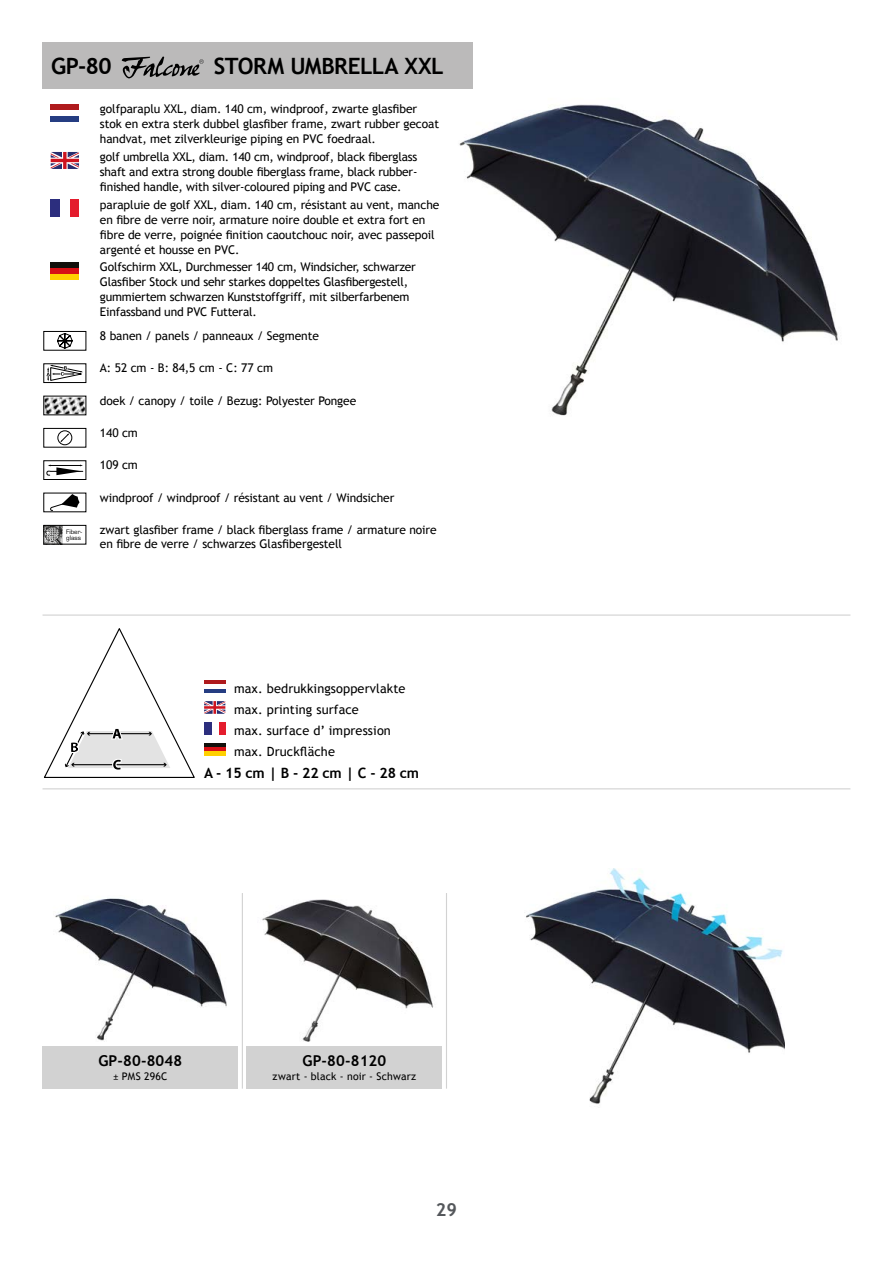
<style>
.page{position:relative;width:893px;height:1263px;background:#fff}
.page>*{position:absolute;margin:0;border:0;box-sizing:border-box;transform-origin:0 0}
.t1{font:700 22.5px "Trebuchet MS";letter-spacing:-.02em;color:#000}
.t2{font:700 18px "Trebuchet MS";color:#54575b}
.t3{font:700 15px "Trebuchet MS";letter-spacing:.01em;color:#000}
.t4{font:700 14.25px "Trebuchet MS";letter-spacing:-.015em;color:#000}
.t5{font:12.75px/21px "Trebuchet MS";letter-spacing:.01em;color:#000}
.t6{font:12px/15px "Trebuchet MS";letter-spacing:-.005em;color:#000}
.t7{font:10.5px "Trebuchet MS";letter-spacing:.015em;color:#000}
.t8{font:6px/6.6px "Eurostile LT";color:#000}
</style>
<div class="page">
<div style="left:43px;top:1046px;width:195px;height:32px;background:#d2d2d2"></div>
<div style="left:43px;top:1063px;width:195px;height:26px;background:#d2d2d2"></div>
<img style="left:55px;top:898px;width:172px;height:143px">
<div style="left:247px;top:1046px;width:195px;height:32px;background:#d2d2d2"></div>
<div style="left:247px;top:1063px;width:195px;height:26px;background:#d2d2d2"></div>
<img style="left:262px;top:899px;width:172px;height:143px">
<hr style="left:242px;top:893px;width:1px;height:196px;background:#d2d2d2">
<hr style="left:446px;top:893px;width:1px;height:196px;background:#d2d2d2">
<img style="left:459px;top:104px;width:379px;height:312px">
<hr style="left:43px;top:788px;width:807px;height:1px;background:#d2d2d2">
<svg style="left:44px;top:628px;width:151px;height:150px"></svg>
<div style="left:204px;top:680px;width:21px;height:13px;background:#253d82"></div>
<div style="left:204px;top:680px;width:21px;height:9px;background:#fff"></div>
<hr style="left:204px;top:680px;width:21px;height:4px;background:#af1a1d">
<svg style="left:204px;top:701px;width:21px;height:13px"></svg>
<svg style="left:219px;top:722px;width:6px;height:13px"></svg>
<svg style="left:211px;top:722px;width:1px;height:13px"></svg>
<div style="left:204px;top:722px;width:7px;height:13px;background:#2c2e7e"></div>
<div style="left:204px;top:743px;width:21px;height:13px;background:#12100b"></div>
<svg style="left:204px;top:747px;width:21px;height:5px"></svg>
<hr style="left:204px;top:752px;width:21px;height:4px;background:#ffd000">
<hr style="left:43px;top:614px;width:807px;height:2px;background:#d2d2d2">
<div style="left:51px;top:104px;width:28px;height:17px;background:#253d82"></div>
<svg style="left:51px;top:109px;width:28px;height:7px"></svg>
<div style="left:51px;top:104px;width:28px;height:5px;background:#af1a1d"></div>
<svg style="left:51px;top:152px;width:28px;height:17px"></svg>
<div style="left:51px;top:200px;width:28px;height:17px;background:#e41c2d"></div>
<div style="left:51px;top:200px;width:19px;height:17px;background:#fff"></div>
<div style="left:51px;top:200px;width:9px;height:17px;background:#2c2e7e"></div>
<div style="left:51px;top:263px;width:28px;height:17px;background:#12100b"></div>
<div style="left:51px;top:268px;width:28px;height:12px;background:#d71016"></div>
<div style="left:51px;top:274px;width:28px;height:6px;background:#ffd000"></div>
<svg style="left:57px;top:333px;width:16px;height:15px"></svg>
<div style="left:44px;top:331px;width:42px;height:19px;border:1px solid #000"></div>
<svg style="left:46px;top:366px;width:37px;height:15px"></svg>
<div style="left:44px;top:364px;width:42px;height:19px;border:1px solid #000"></div>
<img style="left:46px;top:398px;width:38px;height:15px">
<div style="left:58px;top:430px;width:14px;height:15px;border:1px solid #000;border-radius:50%"></div>
<svg style="left:60px;top:433px;width:9px;height:9px"></svg>
<div style="left:44px;top:428px;width:42px;height:19px;border:1px solid #000"></div>
<svg style="left:46px;top:465px;width:37px;height:11px"></svg>
<div style="left:44px;top:460px;width:42px;height:20px;border:1px solid #000"></div>
<svg style="left:50px;top:495px;width:30px;height:15px"></svg>
<img style="left:46px;top:527px;width:17px;height:15px">
<div style="left:44px;top:525px;width:42px;height:19px;border:1px solid #000"></div>
<div style="left:43px;top:43px;width:430px;height:46px;background:#bbbaba"></div>
<svg style="left:122px;top:57px;width:82px;height:21px"></svg>
<img style="left:526px;top:868px;width:259px;height:236px">
<h1 class="t1" style="left:51px;top:52px;width:62px">GP-80</h1>
<h1 class="t1" style="left:214px;top:52px;width:231px">STORM UMBRELLA XXL</h1>
<p class="t6" style="left:100px;top:101px;width:341px">golfparaplu XXL, diam. 140 cm, windproof, zwarte glasfiber stok en extra sterk dubbel glasfiber frame, zwart rubber gecoat handvat, met zilverkleurige piping en PVC foedraal.</p>
<p class="t6" style="left:100px;top:149px;width:319px;text-align:justify">golf umbrella XXL, diam. 140 cm, windproof, black fiberglass shaft and extra strong double fiberglass frame, black rubber&shy;finished handle, with silver-coloured piping and PVC case.</p>
<p class="t6" style="left:100px;top:197px;width:341px">parapluie de golf XXL, diam. 140 cm, résistant au vent, manche en fibre de verre noir, armature noire double et extra fort en fibre de verre, poignée finition caoutchouc noir, avec passepoil argenté et housse en PVC.</p>
<p class="t6" style="left:100px;top:260px;width:317px">Golfschirm XXL, Durchmesser 140 cm, Windsicher, schwarzer Glasfiber Stock und sehr starkes doppeltes Glasfibergestell, gummiertem schwarzen Kunststoffgriff, mit silberfarbenem Einfassband und PVC Futteral.</p>
<p class="t6" style="left:100px;top:328px;width:221px">8 banen / panels / panneaux / Segmente</p>
<p class="t6" style="left:100px;top:361px;width:175px">A: 52 cm - B: 84,5 cm - C: 77 cm</p>
<p class="t6" style="left:100px;top:393px;width:258px">doek / canopy / toile / Bezug: Polyester Pongee</p>
<p class="t6" style="left:100px;top:425px;width:40px">140 cm</p>
<p class="t6" style="left:100px;top:458px;width:40px">109 cm</p>
<p class="t6" style="left:100px;top:490px;width:296px">windproof / windproof / résistant au vent / Windsicher</p>
<p class="t8" style="left:66px;top:528px;width:17px">Fiber&shy;glass</p>
<p class="t6" style="left:100px;top:523px;width:338px;line-height:14.4px">zwart glasfiber frame / black fiberglass frame / armature noire en fibre de verre / schwarzes Glasfibergestell</p>
<p class="t5" style="left:234px;top:678px;width:173px">max. bedrukkingsoppervlakte max. printing surface<br>max. surface d’ impression max. Druckfläche</p>
<p class="t4" style="left:204px;top:764px;width:217px">A - 15 cm | B - 22 cm | C - 28 cm</p>
<p class="t3" style="left:98px;top:1051px;width:85px">GP-80-8048</p>
<p class="t7" style="left:113px;top:1070px;width:56px">± PMS 296C</p>
<p class="t3" style="left:302px;top:1051px;width:85px">GP-80-8120</p>
<p class="t7" style="left:273px;top:1070px;width:145px">zwart - black - noir - Schwarz</p>
<h2 class="t2" style="left:436px;top:1199px;width:23px">29</h2>
</div>
